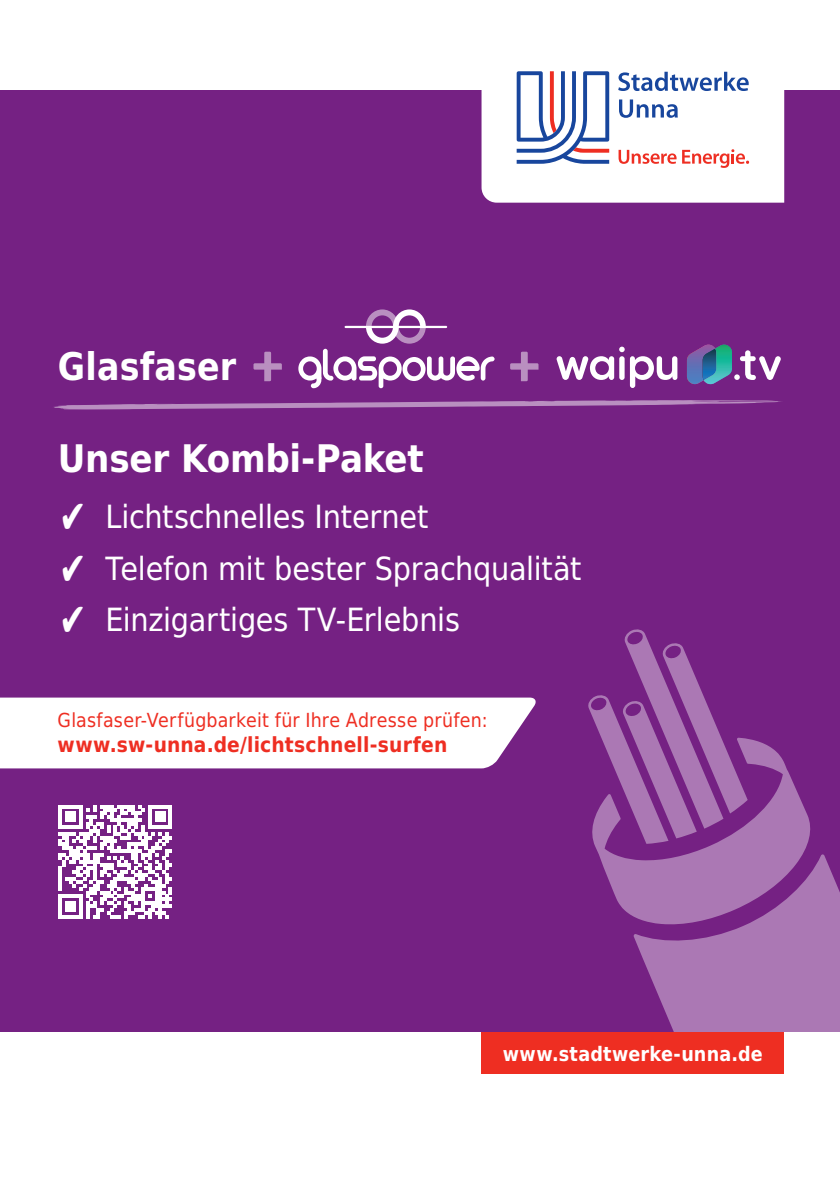
<style>
.page{position:relative;width:840px;height:1191px;background:#fff}
.page>*{position:absolute;margin:0;border:0;box-sizing:border-box;transform-origin:0 0}
.t1{font:700 38.2px "DejaVu Sans Condensed";letter-spacing:.005em;color:#fff}
.t2{font:700 38px "DejaVu Sans Condensed";letter-spacing:-.01em;color:#fff}
.t3{font:32px "DejaVu Sans Condensed";letter-spacing:-.005em;color:#fff}
.t4{font:700 20.8px "DejaVu Sans Condensed";letter-spacing:.005em;color:#ee2e22}
.t5{font:700 20px "DejaVu Sans Condensed";letter-spacing:.01em;color:#fff}
.t6{font:19.4px "DejaVu Sans Condensed";letter-spacing:.01em;color:#ee2e22}
.s1{font-weight:700;font-size:46.4px}
</style>
<div class="page">
<div style="left:0;top:91px;width:839px;height:941px;background:#752183"></div>
<svg style="left:54px;top:400px;width:727px;height:9px"></svg>
<svg style="left:59px;top:805px;width:113px;height:113px"></svg>
<svg style="left:253px;top:352px;width:29px;height:29px"></svg>
<svg style="left:481px;top:71px;width:302px;height:132px"></svg>
<svg style="left:510px;top:352px;width:28px;height:29px"></svg>
<svg style="left:298px;top:309px;width:196px;height:79px"></svg>
<hr style="left:345px;top:326px;width:101px;height:2px;background:#fff">
<svg style="left:556px;top:347px;width:121px;height:41px"></svg>
<svg style="left:687px;top:345px;width:93px;height:39px"></svg>
<svg style="left:594px;top:738px;width:217px;height:178px;fill:#ab78b4"></svg>
<svg style="left:588px;top:629px;width:159px;height:215px"></svg>
<svg style="left:633px;top:854px;width:206px;height:220px;fill:#ab78b4"></svg>
<div style="left:481px;top:1032px;width:302px;height:41px;background:#ee2e22"></div>
<div style="left:0;top:697px;width:536px;height:71px;background:#fff"></div>
<h2 class="t1" style="left:58px;top:335px;width:180px">Glasfaser</h2>
<h2 class="t2" style="left:58px;top:427px;width:367px">Unser Kombi-Paket</h2>
<p class="t3" style="left:59px;top:491px;width:370px"><span class="s1">✔</span> Lichtschnelles Internet</p>
<p class="t3" style="left:59px;top:542px;width:523px"><span class="s1">✔</span> Telefon mit bester Sprachqualität</p>
<p class="t3" style="left:59px;top:593px;width:402px"><span class="s1">✔</span> Einzigartiges TV-Erlebnis</p>
<p class="t6" style="left:58px;top:704px;width:431px">Glasfaser-Verfügbarkeit für Ihre Adresse prüfen:</p>
<p class="t4" style="left:58px;top:727px;width:391px">www.sw-unna.de/lichtschnell-surfen</p>
<p class="t5" style="left:502px;top:1037px;width:261px">www.stadtwerke-unna.de</p>
</div>
